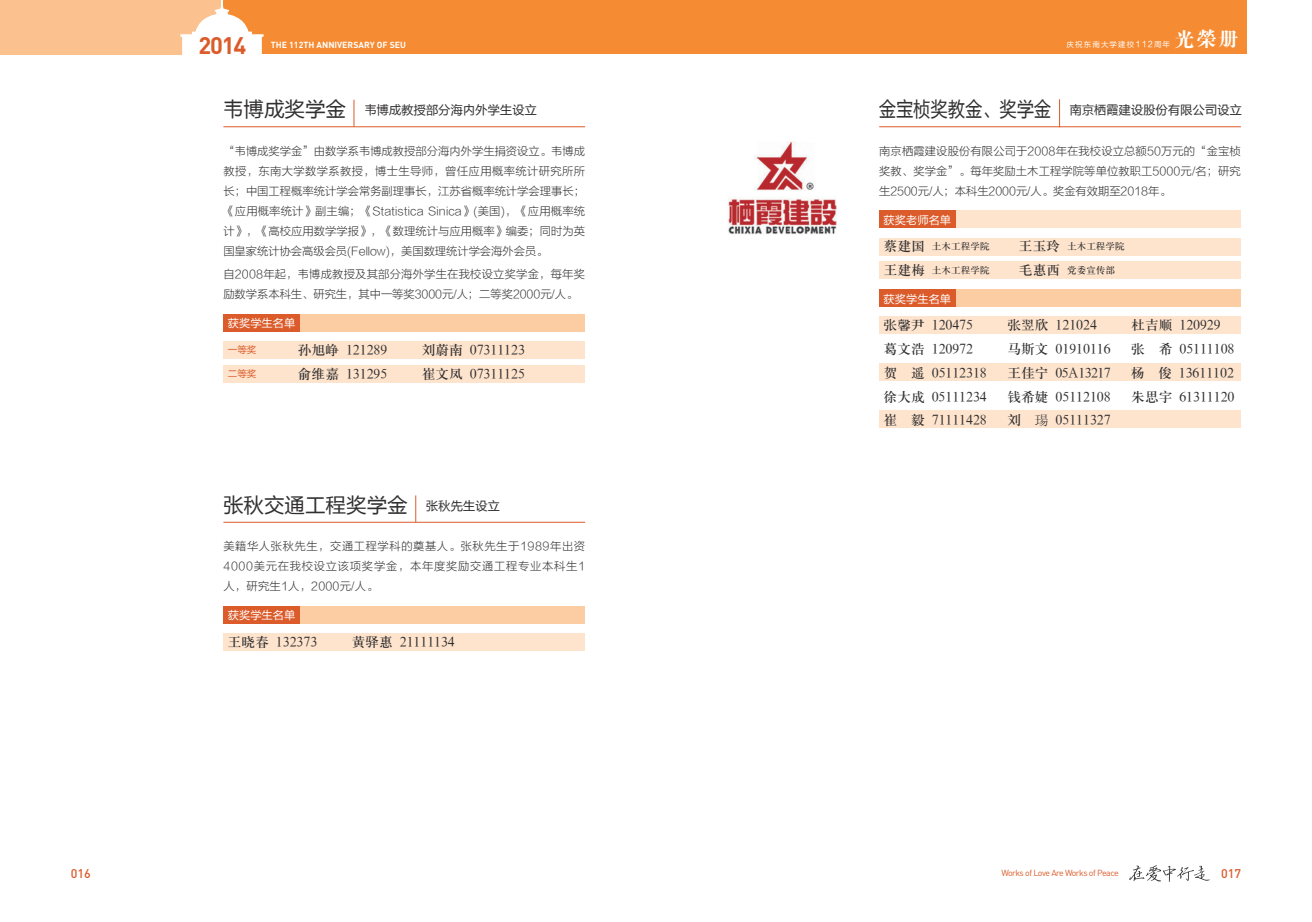
<style>
.page{position:relative;width:1312px;height:922px;background:#fff}
.page>*{position:absolute;margin:0;border:0;box-sizing:border-box;transform-origin:0 0}
.t1{font:700 23.62px "DIN Pro";color:#db5b2a}
.t2{font:20px "FZLTH GB1 4";letter-spacing:.025em;color:#312f30}
.t3{font:20px "FZDBSFW GB1 0";color:#fff}
.t4{font:13.75px "H Ya 3 gj";color:#312f30}
.t5{font:13.75px "H Ya 3 gj";letter-spacing:-.04em;color:#312f30}
.t6{font:500 12.5px "DIN Pro";color:#db5b2a}
.t7{font:12px "FZLTH GB1 4";letter-spacing:.025em;color:#312f30}
.t8{font:11.25px/20px "FZLTXHJW GB1 0";letter-spacing:.01em;color:#312f30;text-align:justify}
.t9{font:11.25px "FZLTHK GBK1 0";color:#fff}
.t10{font:9.62px "H Ya 3 gj";color:#312f30}
.t11{font:9.62px "FZLTHK GBK1 0";color:#db5b2a}
.t12{font:8.75px "DIN Pro";letter-spacing:-.055em;color:#db5b2a}
.t13{font:700 8.75px "DIN Pro";color:#fff}
.t14{font:7.5px "FZLTHK GBK1 0";letter-spacing:.145em;color:#fff}
.s1{font-size:20px}
.s2{font-size:12px}
.s3{font-size:8.25px}
.s4{font-size:13.75px}
.s5{font-family:"Sim Sun"}
</style>
<div class="page">
<div style="left:223px;top:0;width:1022px;height:53px;background:#f58b32"></div>
<div style="left:0;top:0;width:220px;height:55px;background:#fbc18f"></div>
<svg style="left:180px;top:7px;width:83px;height:48px"></svg>
<svg style="left:1129px;top:865px;width:80px;height:16px"></svg>
<div style="left:879px;top:210px;width:361px;height:18px;background:#fee4cd"></div>
<div style="left:879px;top:210px;width:76px;height:18px;background:#db5b2a"></div>
<hr style="left:223px;top:126px;width:362px;height:1px;background:#db5b2a">
<svg style="left:353px;top:100px;width:1px;height:27px"></svg>
<div style="left:223px;top:314px;width:362px;height:18px;background:#fccda3"></div>
<div style="left:223px;top:341px;width:362px;height:18px;background:#fee4cd"></div>
<div style="left:223px;top:365px;width:362px;height:17px;background:#fee4cd"></div>
<div style="left:223px;top:314px;width:76px;height:18px;background:#db5b2a"></div>
<hr style="left:879px;top:126px;width:361px;height:1px;background:#db5b2a">
<div style="left:879px;top:237px;width:361px;height:18px;background:#fee4cd"></div>
<div style="left:879px;top:261px;width:361px;height:18px;background:#fee4cd"></div>
<div style="left:879px;top:289px;width:361px;height:18px;background:#fccda3"></div>
<div style="left:879px;top:316px;width:361px;height:18px;background:#fee4cd"></div>
<div style="left:879px;top:363px;width:361px;height:18px;background:#fee4cd"></div>
<div style="left:879px;top:410px;width:361px;height:18px;background:#fee4cd"></div>
<div style="left:879px;top:289px;width:76px;height:18px;background:#db5b2a"></div>
<img style="left:754px;top:141px;width:60px;height:50px">
<img style="left:728px;top:198px;width:107px;height:36px">
<div style="left:223px;top:605px;width:362px;height:18px;background:#fccda3"></div>
<div style="left:223px;top:632px;width:362px;height:18px;background:#fee4cd"></div>
<div style="left:223px;top:605px;width:76px;height:18px;background:#db5b2a"></div>
<hr style="left:223px;top:521px;width:362px;height:1px;background:#db5b2a">
<svg style="left:415px;top:495px;width:1px;height:27px"></svg>
<h1 class="t1" style="left:198px;top:30px;width:49px">2014</h1>
<p class="t13" style="left:271px;top:38px;width:137px">THE 112TH ANNIVERSARY OF SEU</p>
<p class="t7" style="left:223px;top:103px;width:315px"><span class="s1">韦博成奖学金</span> 韦博成教授部分海内外学生设立</p>
<p class="t8" style="left:223px;top:141px;width:363px">“韦博成奖学金”由数学系韦博成教授部分海内外学生捐资设立。韦博成教授，东南大学数学系教授，博士生导师，曾任应用概率统计研究所所长；中国工程概率统计学会常务副理事长，江苏省概率统计学会理事长；《应用概率统计》副主编；《Statistica Sinica》(美国)，《应用概率统计》，《高校应用数学学报》，《数理统计与应用概率》编委；同时为英国皇家统计协会高级会员(Fellow)，美国数理统计学会海外会员。</p>
<p class="t8" style="left:223px;top:265px;width:363px">自2008年起，韦博成教授及其部分海外学生在我校设立奖学金，每年奖励数学系本科生、研究生，其中一等奖3000元/人；二等奖2000元/人。</p>
<p class="t9" style="left:228px;top:317px;width:69px">获奖学生名单</p>
<p class="t11" style="left:228px;top:344px;width:30px">一等奖</p>
<p class="t4" style="left:298px;top:343px;width:91px">孙旭峥 121289</p>
<p class="t4" style="left:421px;top:343px;width:105px">刘蔚南 07311123</p>
<p class="t11" style="left:228px;top:368px;width:30px">二等奖</p>
<p class="t4" style="left:298px;top:366px;width:91px">俞维嘉 131295</p>
<p class="t4" style="left:421px;top:366px;width:105px">崔文凤 07311125</p>
<h2 class="t2" style="left:223px;top:494px;width:278px">张秋交通工程奖学金 <span class="s2">张秋先生设立</span></h2>
<p class="t8" style="left:223px;top:536px;width:363px">美籍华人张秋先生，交通工程学科的奠基人。张秋先生于1989年出资4000美元在我校设立该项奖学金，本年度奖励交通工程专业本科生1人，研究生1人，2000元/人。</p>
<p class="t9" style="left:228px;top:608px;width:69px">获奖学生名单</p>
<p class="t4" style="left:228px;top:634px;width:91px">王晓春 132373</p>
<p class="t4" style="left:351px;top:634px;width:105px">黄驿惠 21111134</p>
<h2 class="t3" style="left:1174px;top:28px;width:66px">光荣册</h2>
<p class="t14" style="left:1066px;top:40px;width:105px">庆祝东南大学建校<span class="s3">112</span>周年</p>
<p class="t7" style="left:879px;top:103px;width:364px"><span class="s1">金宝桢奖教金、奖学金</span> 南京栖霞建设股份有限公司设立</p>
<p class="t8" style="left:879px;top:141px;width:363px">南京栖霞建设股份有限公司于2008年在我校设立总额50万元的“金宝桢奖教、奖学金”。每年奖励土木工程学院等单位教职工5000元/名；研究生2500元/人；本科生2000元/人。奖金有效期至2018年。</p>
<p class="t9" style="left:883px;top:213px;width:69px">获奖老师名单</p>
<p class="t10" style="left:883px;top:241px;width:107px"><span class="s4">蔡建国</span> 土木工程学院</p>
<p class="t10" style="left:1018px;top:241px;width:107px"><span class="s4">王玉玲</span> 土木工程学院</p>
<p class="t10" style="left:883px;top:265px;width:107px"><span class="s4">王建梅</span> 土木工程学院</p>
<p class="t10" style="left:1018px;top:265px;width:98px"><span class="s4">毛惠西</span> 党委宣传部</p>
<p class="t9" style="left:883px;top:292px;width:69px">获奖学生名单</p>
<p class="t4" style="left:883px;top:318px;width:91px">张馨尹 120475</p>
<p class="t4" style="left:1007px;top:318px;width:91px">张翌欣 121024</p>
<p class="t4" style="left:1130px;top:318px;width:91px">杜吉顺 120929</p>
<p class="t4" style="left:883px;top:342px;width:91px">葛文浩 120972</p>
<p class="t4" style="left:1007px;top:342px;width:105px">马斯文 01910116</p>
<p class="t4" style="left:1130px;top:342px;width:105px">张 希 05111108</p>
<p class="t4" style="left:883px;top:365px;width:105px">贺 遥 05112318</p>
<p class="t5" style="left:1007px;top:365px;width:105px">王佳宁 05A13217</p>
<p class="t4" style="left:1130px;top:365px;width:105px">杨 俊 13611102</p>
<p class="t4" style="left:883px;top:389px;width:105px">徐大成 05111234</p>
<p class="t4" style="left:1007px;top:389px;width:105px">钱希婕 05112108</p>
<p class="t4" style="left:1130px;top:389px;width:105px">朱思宇 61311120</p>
<p class="t4" style="left:883px;top:413px;width:105px">崔 毅 71111428</p>
<p class="t4" style="left:1007px;top:413px;width:105px">刘 <span class="s5">瑒</span> 05111327</p>
<p class="t6" style="left:71px;top:864px;width:21px">016</p>
<p class="t6" style="left:1220px;top:864px;width:21px">017</p>
<p class="t12" style="left:1001px;top:866px;width:119px">Works of Love Are Works of Peace</p>
</div>
